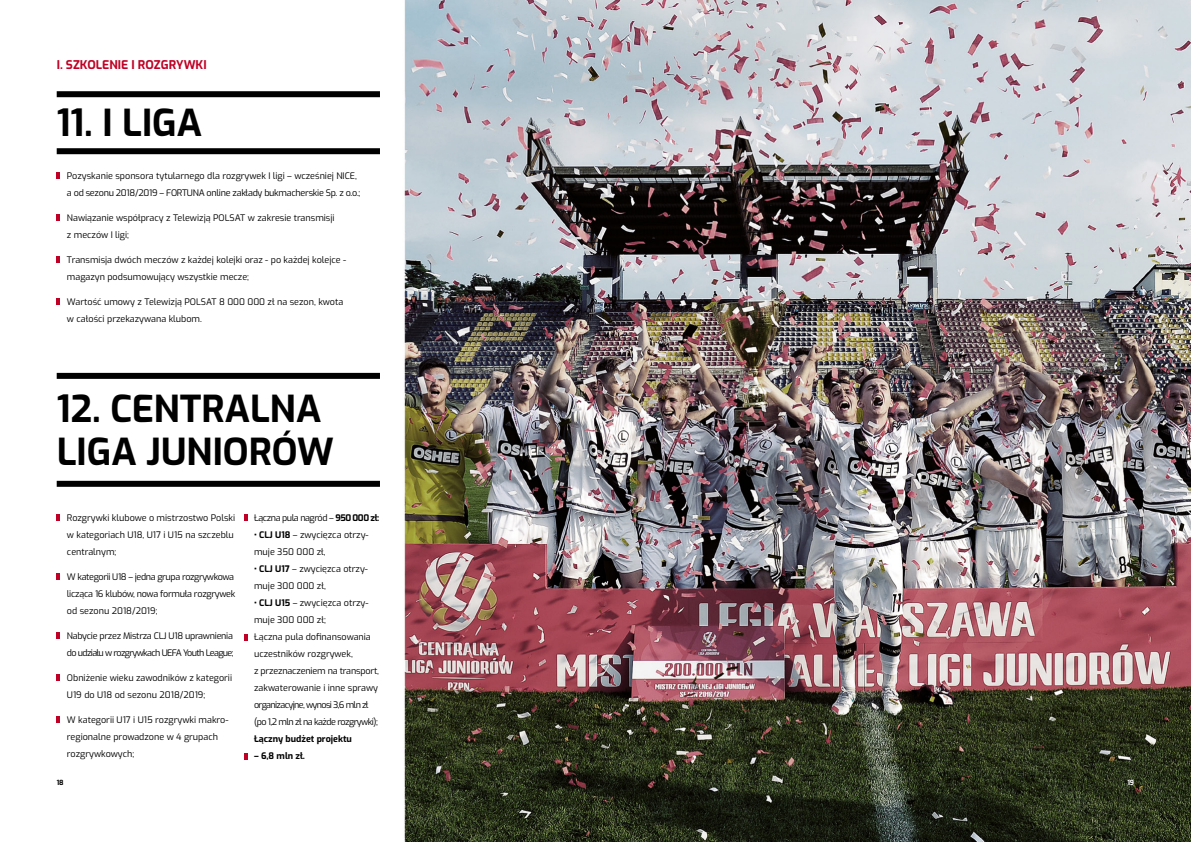
<style>
.page{position:relative;width:1191px;height:842px;background:#fff}
.page>*{position:absolute;margin:0;border:0;box-sizing:border-box;transform-origin:0 0}
.t1{font:700 37px/43px "Exo";color:#000}
.t2{font:700 12px "Exo";color:#c00025}
.t3{font:9px/17px "Exo";color:#000}
.t4{font:9px/17px "Exo";letter-spacing:-.05em;color:#000}
.t5{font:9px/17px "Exo";letter-spacing:-.03em;color:#000}
.t6{font:700 9px "Exo";color:#000}
.t7{font:9px "Exo";letter-spacing:-.06em;color:#000}
.t8{font:700 7px "Exo";color:#000}
.t9{font:700 7px "Exo";color:#fff}
.s1{font-weight:700}
</style>
<div class="page">
<img style="left:56px;top:0;width:1135px;height:842px">
<svg style="left:57px;top:172px;width:3px;height:7px"></svg>
<svg style="left:57px;top:515px;width:3px;height:6px"></svg>
<svg style="left:244px;top:515px;width:3px;height:6px"></svg>
<svg style="left:57px;top:214px;width:3px;height:7px"></svg>
<svg style="left:57px;top:573px;width:3px;height:7px"></svg>
<svg style="left:244px;top:634px;width:3px;height:7px"></svg>
<svg style="left:244px;top:753px;width:3px;height:6px"></svg>
<svg style="left:57px;top:256px;width:3px;height:7px"></svg>
<svg style="left:57px;top:632px;width:3px;height:7px"></svg>
<svg style="left:57px;top:298px;width:3px;height:7px"></svg>
<svg style="left:57px;top:674px;width:3px;height:6px"></svg>
<svg style="left:57px;top:716px;width:3px;height:7px"></svg>
<div style="left:57px;top:373px;width:323px;height:6px;background:#000"></div>
<div style="left:57px;top:91px;width:323px;height:6px;background:#000"></div>
<div style="left:57px;top:148px;width:323px;height:6px;background:#000"></div>
<div style="left:57px;top:481px;width:323px;height:6px;background:#000"></div>
<p class="t2" style="left:57px;top:55px;width:151px">I. SZKOLENIE I ROZGRYWKI</p>
<p class="t1" style="left:57px;top:98px;width:147px">11. I LIGA</p>
<p class="t3" style="left:67px;top:167px;width:295px">Pozyskanie sponsora tytularnego dla rozgrywek I ligi – wcześniej NICE, a od sezonu 2018/2019 – FORTUNA online zakłady bukmacherskie Sp. z o.o.;</p>
<p class="t3" style="left:67px;top:209px;width:269px">Nawiązanie współpracy z Telewizją POLSAT w zakresie transmisji</p>
<p class="t3" style="left:67px;top:226px;width:64px">z meczów I ligi;</p>
<p class="t3" style="left:67px;top:251px;width:281px">Transmisja dwóch meczów z każdej kolejki oraz - po każdej kolejce - magazyn podsumowujący wszystkie mecze;</p>
<p class="t3" style="left:67px;top:293px;width:278px">Wartość umowy z Telewizją POLSAT 8 000 000 zł na sezon, kwota</p>
<p class="t3" style="left:67px;top:310px;width:136px">w całości przekazywana klubom.</p>
<p class="t1" style="left:57px;top:385px;width:279px">12. CENTRALNA<br>LIGA JUNIORÓW</p>
<p class="t3" style="left:67px;top:509px;width:170px">Rozgrywki klubowe o mistrzostwo Polski w kategoriach U18, U17 i U15 na szczeblu centralnym;</p>
<p class="t5" style="left:67px;top:568px;width:170px">W kategorii U18 – jedna grupa rozgrywkowa licząca 16 klubów, nowa formuła rozgrywek od sezonu 2018/2019;</p>
<p class="t4" style="left:67px;top:627px;width:168px">Nabycie przez Mistrza CLJ U18 uprawnienia do udziału w rozgrywkach UEFA Youth League;</p>
<p class="t3" style="left:67px;top:669px;width:167px">Obniżenie wieku zawodników z kategorii<br>U19 do U18 od sezonu 2018/2019;</p>
<p class="t3" style="left:67px;top:711px;width:163px">W kategorii U17 i U15 rozgrywki makro&shy;regionalne prowadzone w 4 grupach rozgrywkowych;</p>
<p class="t4" style="left:254px;top:509px;width:127px">Łączna pula nagród – <span class="s1">950 000 zł:</span></p>
<p class="t3" style="left:254px;top:526px;width:116px"><span class="s1">• CLJ U18</span> – zwycięzca otrzy&shy;muje 350 000 zł,</p>
<p class="t3" style="left:254px;top:560px;width:115px"><span class="s1">• CLJ U17</span> – zwycięzca otrzy&shy;muje 300 000 zł,</p>
<p class="t3" style="left:254px;top:594px;width:116px"><span class="s1">• CLJ U15</span> – zwycięzca otrzy&shy;muje 300 000 zł;</p>
<p class="t3" style="left:254px;top:628px;width:118px">Łączna pula dofinansowania uczestników rozgrywek,</p>
<p class="t3" style="left:254px;top:662px;width:126px;text-align:justify">z przeznaczeniem na transport, zakwaterowanie i inne sprawy organizacyjne, wynosi 3,6 mln zł</p>
<p class="t7" style="left:254px;top:715px;width:125px">(po 1,2 mln zł na każde rozgrywki);</p>
<p class="t6" style="left:254px;top:732px;width:99px">Łączny budżet projektu</p>
<p class="t6" style="left:254px;top:749px;width:52px">– 6,8 mln zł.</p>
<p class="t8" style="left:57px;top:777px;width:8px">18</p>
<p class="t9" style="left:1127px;top:777px;width:8px">19</p>
</div>
